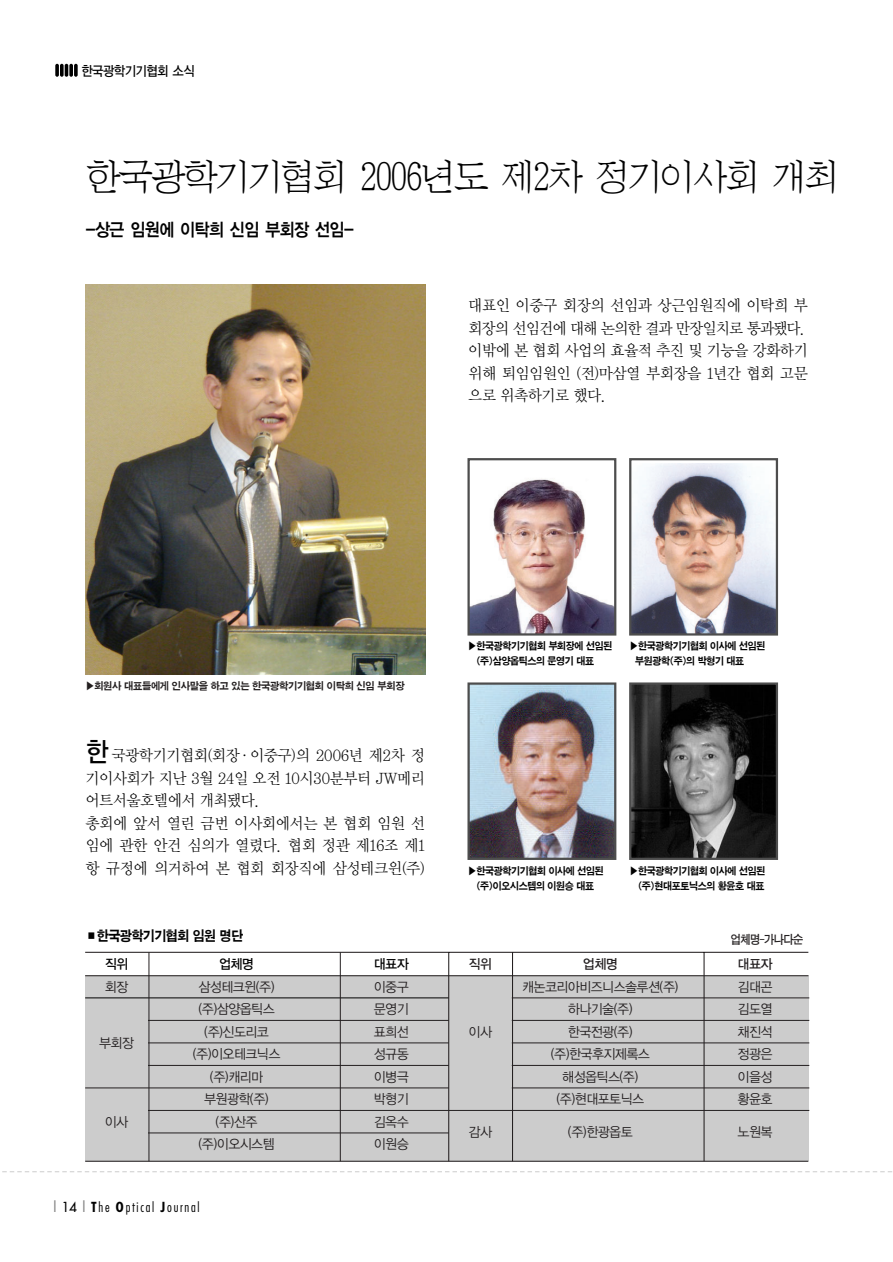
<style>
.page{position:relative;width:893px;height:1262px;background:#fff}
.page>*{position:absolute;margin:0;border:0;box-sizing:border-box;transform-origin:0 0}
.t1{font:46.5px "JC Nsm";letter-spacing:-.095em;color:#000;scale:.77 1}
.t2{font:18px "YGO14";letter-spacing:-.105em;color:#000;scale:.9 1}
.t3{font:15.75px/22.5px "Y Mj O12";letter-spacing:-.085em;color:#000;scale:.95 1}
.t4{font:14.25px "SM Ago K";letter-spacing:-.105em;color:#000;scale:.9 1}
.t5{font:13.5px "YGO12";letter-spacing:-.11em;color:#231f20;scale:.95 1}
.t6{font:300 condensed 13.5px "Futura";letter-spacing:.125em;color:#000}
.t7{font:13.5px "YGO13";letter-spacing:-.11em;color:#000;scale:.9 1}
.t8{font:13.5px "YGO13";letter-spacing:-.11em;color:#000;scale:.95 1}
.t9{font:13.5px "YGO13";letter-spacing:-.11em;color:#231f20;scale:.95 1}
.t10{font:12px "SM Ago T";letter-spacing:-.105em;color:#231f20;scale:.9 1}
.t11{font:10.5px/15px "SM Ago K";letter-spacing:-.105em;color:#000;scale:.92 1}
.t12{font:10.5px "SM Ago K";letter-spacing:-.105em;color:#231f20;scale:.95 1}
.s1{font-family:"YGO13";font-size:27px}
.s2{font-weight:400;font-stretch:normal;color:#808080}
.s3{font-weight:400;font-stretch:normal}
.s4{font-weight:700}
</style>
<div class="page">
<svg style="left:2px;top:1171px;width:890px;height:1px"></svg>
<svg style="left:55px;top:64px;width:4px;height:13px"></svg>
<svg style="left:60px;top:64px;width:4px;height:13px"></svg>
<svg style="left:65px;top:64px;width:3px;height:13px"></svg>
<svg style="left:69px;top:64px;width:4px;height:13px"></svg>
<svg style="left:74px;top:64px;width:4px;height:13px"></svg>
<div style="left:85px;top:975px;width:723px;height:186px;background:#ccc"></div>
<hr style="left:85px;top:997px;width:363px;height:1px;background:#000">
<hr style="left:148px;top:1020px;width:300px;height:1px;background:#231f20">
<hr style="left:148px;top:1042px;width:300px;height:1px;background:#231f20">
<hr style="left:148px;top:1065px;width:300px;height:1px;background:#231f20">
<hr style="left:85px;top:1087px;width:363px;height:1px;background:#231f20">
<hr style="left:148px;top:1110px;width:300px;height:1px;background:#231f20">
<hr style="left:148px;top:1132px;width:300px;height:1px;background:#231f20">
<hr style="left:512px;top:997px;width:297px;height:1px;background:#231f20">
<hr style="left:512px;top:1020px;width:297px;height:1px;background:#231f20">
<hr style="left:512px;top:1042px;width:297px;height:1px;background:#231f20">
<hr style="left:512px;top:1065px;width:297px;height:1px;background:#231f20">
<hr style="left:512px;top:1087px;width:297px;height:1px;background:#231f20">
<hr style="left:448px;top:1110px;width:361px;height:1px;background:#231f20">
<hr style="left:85px;top:951px;width:723px;height:1px;background:#231f20">
<hr style="left:448px;top:952px;width:1px;height:209px;background:#231f20">
<hr style="left:512px;top:952px;width:1px;height:209px;background:#231f20">
<hr style="left:703px;top:952px;width:1px;height:209px;background:#231f20">
<hr style="left:149px;top:952px;width:1px;height:209px;background:#231f20">
<hr style="left:340px;top:952px;width:1px;height:209px;background:#231f20">
<hr style="left:85px;top:975px;width:723px;height:1px;background:#231f20">
<hr style="left:85px;top:1160px;width:723px;height:1px;background:#231f20">
<img style="left:470px;top:479px;width:143px;height:153px">
<div style="left:467px;top:458px;width:149px;height:177px;border:2px solid #4d4d4d"></div>
<img style="left:632px;top:464px;width:143px;height:168px">
<div style="left:629px;top:458px;width:149px;height:177px;border:2px solid #4d4d4d"></div>
<img style="left:470px;top:685px;width:143px;height:172px">
<div style="left:467px;top:682px;width:149px;height:178px;border:2px solid #4d4d4d"></div>
<img style="left:632px;top:685px;width:143px;height:172px">
<div style="left:629px;top:682px;width:149px;height:178px;border:2px solid #4d4d4d"></div>
<img style="left:85px;top:285px;width:340px;height:389px">
<p class="t7" style="left:81px;top:65px;width:128px">한국광학기기협회 소식</p>
<h1 class="t1" style="left:85px;top:155px;width:981px">한국광학기기협회 2006년도 제2차 정기이사회 개최</h1>
<p class="t2" style="left:85px;top:222px;width:301px">-상근 임원에 이탁희 신임 부회장 선임-</p>
<p class="t3" style="left:468px;top:295px;width:360px">대표인 이중구 회장의 선임과 상근임원직에 이탁희 부 회장의 선임건에 대해 논의한 결과 만장일치로 통과됐다. 이밖에 본 협회 사업의 효율적 추진 및 기능을 강화하기 위해 퇴임임원인 (전)마삼열 부회장을 1년간 협회 고문 으로 위촉하기로 했다.</p>
<p class="t12" style="left:85px;top:681px;width:338px">▶회원사 대표들에게 인사말을 하고 있는 한국광학기기협회 이탁희 신임 부회장</p>
<p class="t3" style="left:85px;top:745px;width:360px"><span class="s1">한</span> 국광학기기협회(회장·이중구)의 2006년 제2차 정 기이사회가 지난 3월 24일 오전 10시30분부터 JW메리 어트서울호텔에서 개최됐다.<br>총회에 앞서 열린 금번 이사회에서는 본 협회 임원 선 임에 관한 안건 심의가 열렸다. 협회 정관 제16조 제1 항 규정에 의거하여 본 협회 회장직에 삼성테크윈(주)</p>
<p class="t4" style="left:85px;top:929px;width:178px">■한국광학기기협회 임원 명단</p>
<p class="t8" style="left:104px;top:958px;width:27px">직위</p>
<p class="t8" style="left:219px;top:958px;width:39px">업체명</p>
<p class="t8" style="left:373px;top:958px;width:39px">대표자</p>
<p class="t5" style="left:104px;top:980px;width:27px">회장</p>
<p class="t5" style="left:198px;top:980px;width:82px">삼성테크윈(주)</p>
<p class="t5" style="left:373px;top:980px;width:39px">이중구</p>
<p class="t5" style="left:198px;top:1003px;width:83px">(주)삼양옵틱스</p>
<p class="t5" style="left:373px;top:1003px;width:39px">문영기</p>
<p class="t5" style="left:99px;top:1036px;width:39px">부회장</p>
<p class="t5" style="left:204px;top:1025px;width:71px">(주)신도리코</p>
<p class="t5" style="left:373px;top:1025px;width:39px">표희선</p>
<p class="t5" style="left:192px;top:1048px;width:95px">(주)이오테크닉스</p>
<p class="t5" style="left:373px;top:1048px;width:39px">성규동</p>
<p class="t5" style="left:209px;top:1070px;width:58px">(주)캐리마</p>
<p class="t5" style="left:373px;top:1070px;width:39px">이병극</p>
<p class="t5" style="left:204px;top:1093px;width:70px">부원광학(주)</p>
<p class="t5" style="left:373px;top:1093px;width:39px">박형기</p>
<p class="t5" style="left:104px;top:1115px;width:27px">이사</p>
<p class="t5" style="left:215px;top:1115px;width:46px">(주)산주</p>
<p class="t5" style="left:373px;top:1115px;width:39px">김옥수</p>
<p class="t5" style="left:198px;top:1138px;width:83px">(주)이오시스템</p>
<p class="t5" style="left:373px;top:1138px;width:39px">이원승</p>
<p class="t6" style="left:51px;top:1200px;width:150px"><span class="s2">|</span> <span class="s3">14</span><span class="s2">|</span> <span class="s4">T</span>he <span class="s4">O</span>ptical <span class="s4">J</span>ournal</p>
<p class="t11" style="left:476px;top:639px;width:150px;text-indent:-9px">▶한국광학기기협회 부회장에 선임된 (주)삼양옵틱스의 문영기 대표</p>
<p class="t11" style="left:635px;top:639px;width:144px;text-indent:-6px">▶한국광학기기협회 이사에 선임된 부원광학(주)의 박형기 대표</p>
<p class="t11" style="left:467px;top:863px;width:150px;text-align:center">▶한국광학기기협회 이사에 선임된 (주)이오시스템의 이원승 대표</p>
<p class="t11" style="left:629px;top:863px;width:150px;text-align:right">▶한국광학기기협회 이사에 선임된 (주)현대포토닉스의 황윤호 대표</p>
<p class="t10" style="left:730px;top:933px;width:83px">업체명-가나다순</p>
<p class="t9" style="left:468px;top:958px;width:27px">직위</p>
<p class="t9" style="left:582px;top:958px;width:39px">업체명</p>
<p class="t9" style="left:737px;top:958px;width:39px">대표자</p>
<p class="t5" style="left:522px;top:980px;width:167px">캐논코리아비즈니스솔루션(주)</p>
<p class="t5" style="left:737px;top:980px;width:39px">김대곤</p>
<p class="t5" style="left:567px;top:1003px;width:70px">하나기술(주)</p>
<p class="t5" style="left:737px;top:1003px;width:39px">김도열</p>
<p class="t5" style="left:468px;top:1025px;width:27px">이사</p>
<p class="t5" style="left:567px;top:1025px;width:70px">한국전광(주)</p>
<p class="t5" style="left:737px;top:1025px;width:39px">채진석</p>
<p class="t5" style="left:550px;top:1048px;width:107px">(주)한국후지제록스</p>
<p class="t5" style="left:737px;top:1048px;width:39px">정광은</p>
<p class="t5" style="left:562px;top:1070px;width:82px">해성옵틱스(주)</p>
<p class="t5" style="left:737px;top:1070px;width:39px">이을성</p>
<p class="t5" style="left:556px;top:1093px;width:95px">(주)현대포토닉스</p>
<p class="t5" style="left:737px;top:1093px;width:39px">황윤호</p>
<p class="t5" style="left:468px;top:1126px;width:27px">감사</p>
<p class="t5" style="left:567px;top:1126px;width:71px">(주)한광옵토</p>
<p class="t5" style="left:737px;top:1126px;width:39px">노원복</p>
</div>
